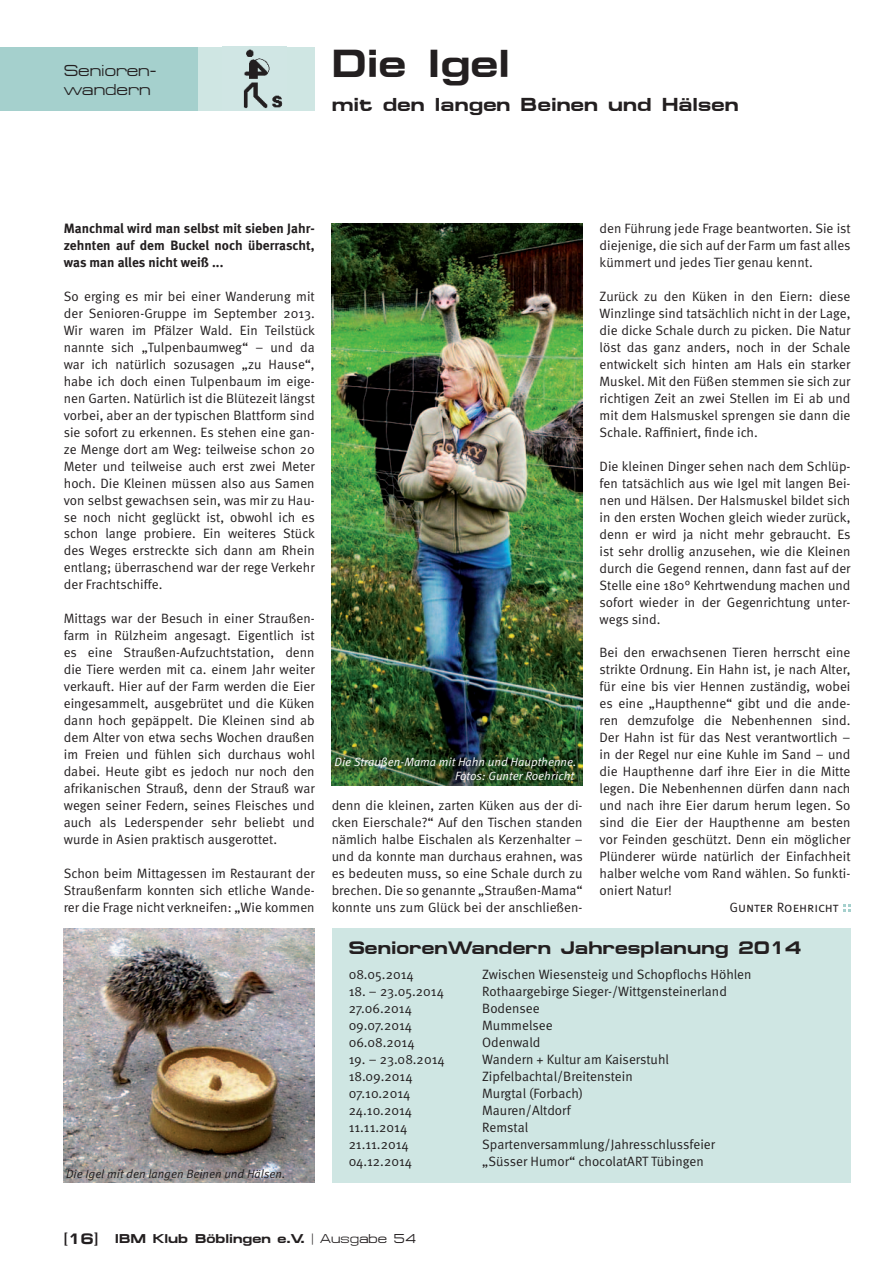
<style>
.page{position:relative;width:893px;height:1263px;background:#fff}
.page>*{position:absolute;margin:0;border:0;box-sizing:border-box;transform-origin:0 0}
.t1{font:39px "Mic Bol";letter-spacing:.01em;color:#231f20}
.t2{font:18.75px "Mic Bol";letter-spacing:.01em;color:#231f20}
.t3{font:18px "Mic Bol";letter-spacing:.01em;color:#231f20}
.t4{font:15.75px/18.9px "Mic Reg";color:#231f20}
.t5{font:13.5px/17px "Meta Normal";letter-spacing:.005em;color:#231f20;text-align:justify}
.t6{font:700 13.5px/17px "Meta";letter-spacing:.005em;color:#231f20;text-align:justify}
.t7{font:13.5px "Meta Normal Caps";letter-spacing:.005em;color:#231f20}
.t8{font:12.75px "Mic Bol";letter-spacing:.005em;color:#231f20}
.t9{font:italic 12px/14.4px "Meta Normal";letter-spacing:.005em;color:#fff;text-align:right}
.t10{font:italic 12px "Meta Normal";letter-spacing:.005em;color:#231f20}
.s1{font-size:15px}
.s2{font-family:"Mic Reg"}
</style>
<div class="page">
<div style="left:0;top:47px;width:198px;height:64px;background:#a5d0cd"></div>
<div style="left:332px;top:928px;width:518px;height:254px;background:#cfe6e3"></div>
<div style="left:198px;top:47px;width:117px;height:64px;background:#cfe6e3"></div>
<img style="left:243px;top:49px;width:40px;height:60px">
<img style="left:64px;top:928px;width:251px;height:254px">
<img style="left:332px;top:224px;width:251px;height:561px">
<svg style="left:844px;top:904px;width:6px;height:7px"></svg>
<p class="t4" style="left:64px;top:61px;width:94px">Senioren&shy;wandern</p>
<h1 class="t1" style="left:332px;top:41px;width:180px">Die Igel</h1>
<h2 class="t2" style="left:332px;top:94px;width:408px">mit den langen Beinen und Hälsen</h2>
<p class="t6" style="left:64px;top:220px;width:252px">Manchmal wird man selbst mit sieben Jahr&shy;zehnten auf dem Buckel noch überrascht, was man alles nicht weiß ...</p>
<p class="t5" style="left:64px;top:288px;width:253px">So erging es mir bei einer Wanderung mit der Senioren-Gruppe im September 2013.<br>Wir waren im Pfälzer Wald. Ein Teilstück nannte sich „Tulpenbaumweg“ – und da war ich natürlich sozusagen „zu Hause“, habe ich doch einen Tulpenbaum im eige&shy;nen Garten. Natürlich ist die Blütezeit längst vorbei, aber an der typischen Blattform sind sie sofort zu erkennen. Es stehen eine gan&shy;ze Menge dort am Weg: teilweise schon 20<br>Meter und teilweise auch erst zwei Meter hoch. Die Kleinen müssen also aus Samen von selbst gewachsen sein, was mir zu Hau&shy;se noch nicht geglückt ist, obwohl ich es schon lange probiere. Ein weiteres Stück des Weges erstreckte sich dann am Rhein entlang; überraschend war der rege Verkehr der Frachtschiffe.</p>
<p class="t5" style="left:64px;top:610px;width:253px">Mittags war der Besuch in einer Straußen&shy;farm in Rülzheim angesagt. Eigentlich ist es eine Straußen-Aufzuchtstation, denn die Tiere werden mit ca. einem Jahr weiter verkauft. Hier auf der Farm werden die Eier eingesammelt, ausgebrütet und die Küken dann hoch gepäppelt. Die Kleinen sind ab dem Alter von etwa sechs Wochen draußen im Freien und fühlen sich durchaus wohl dabei. Heute gibt es jedoch nur noch den afrikanischen Strauß, denn der Strauß war wegen seiner Federn, seines Fleisches und auch als Lederspender sehr beliebt und wurde in Asien praktisch ausgerottet.</p>
<p class="t5" style="left:64px;top:864px;width:252px">Schon beim Mittagessen im Restaurant der Straußenfarm konnten sich etliche Wande&shy;rer die Frage nicht verkneifen: „Wie kommen</p>
<p class="t10" style="left:66px;top:1167px;width:221px">Die Igel mit den langen Beinen und Hälsen.</p>
<p class="t5" style="left:600px;top:220px;width:252px">den Führung jede Frage beantworten. Sie ist diejenige, die sich auf der Farm um fast alles kümmert und jedes Tier genau kennt.</p>
<p class="t5" style="left:600px;top:288px;width:252px">Zurück zu den Küken in den Eiern: diese Winzlinge sind tatsächlich nicht in der Lage, die dicke Schale durch zu picken. Die Natur löst das ganz anders, noch in der Schale entwickelt sich hinten am Hals ein starker Muskel. Mit den Füßen stemmen sie sich zur richtigen Zeit an zwei Stellen im Ei ab und mit dem Halsmuskel sprengen sie dann die Schale. Raffiniert, finde ich.</p>
<p class="t5" style="left:600px;top:458px;width:253px">Die kleinen Dinger sehen nach dem Schlüp&shy;fen tatsächlich aus wie Igel mit langen Bei&shy;nen und Hälsen. Der Halsmuskel bildet sich in den ersten Wochen gleich wieder zurück, denn er wird ja nicht mehr gebraucht. Es ist sehr drollig anzusehen, wie die Kleinen durch die Gegend rennen, dann fast auf der Stelle eine 180° Kehrtwendung machen und sofort wieder in der Gegenrichtung unter&shy;wegs sind.</p>
<p class="t5" style="left:600px;top:644px;width:252px">Bei den erwachsenen Tieren herrscht eine strikte Ordnung. Ein Hahn ist, je nach Alter, für eine bis vier Hennen zuständig, wobei es eine „Haupthenne“ gibt und die ande&shy;ren demzufolge die Nebenhennen sind.<br>Der Hahn ist für das Nest verantwortlich – in der Regel nur eine Kuhle im Sand – und die Haupthenne darf ihre Eier in die Mitte legen. Die Nebenhennen dürfen dann nach und nach ihre Eier darum herum legen. So sind die Eier der Haupthenne am besten vor Feinden geschützt. Denn ein möglicher Plünderer würde natürlich der Einfachheit halber welche vom Rand wählen. So funkti&shy;oniert Natur!</p>
<p class="t7" style="left:729px;top:899px;width:111px">Gunter Roehricht</p>
<h3 class="t3" style="left:349px;top:937px;width:454px">SeniorenWandern Jahresplanung 2014</h3>
<p class="t5" style="left:349px;top:966px;width:67px">08.05.2014</p>
<p class="t5" style="left:482px;top:966px;width:271px">Zwischen Wiesensteig und Schopflochs Höhlen</p>
<p class="t5" style="left:349px;top:983px;width:97px">18. – 23.05.2014</p>
<p class="t5" style="left:482px;top:983px;width:246px">Rothaargebirge Sieger-/Wittgensteinerland</p>
<p class="t5" style="left:349px;top:1000px;width:65px">27.06.2014</p>
<p class="t5" style="left:482px;top:1000px;width:59px">Bodensee</p>
<p class="t5" style="left:349px;top:1017px;width:65px">09.07.2014</p>
<p class="t5" style="left:482px;top:1017px;width:72px">Mummelsee</p>
<p class="t5" style="left:349px;top:1034px;width:67px">06.08.2014</p>
<p class="t5" style="left:482px;top:1034px;width:60px">Odenwald</p>
<p class="t5" style="left:349px;top:1050px;width:98px">19. – 23.08.2014</p>
<p class="t5" style="left:482px;top:1050px;width:188px">Wandern + Kultur am Kaiserstuhl</p>
<p class="t5" style="left:349px;top:1067px;width:65px">18.09.2014</p>
<p class="t5" style="left:482px;top:1067px;width:152px">Zipfelbachtal/Breitenstein</p>
<p class="t5" style="left:349px;top:1084px;width:63px">07.10.2014</p>
<p class="t5" style="left:482px;top:1084px;width:102px">Murgtal (Forbach)</p>
<p class="t5" style="left:349px;top:1101px;width:65px">24.10.2014</p>
<p class="t5" style="left:482px;top:1101px;width:90px">Mauren/Altdorf</p>
<p class="t5" style="left:349px;top:1118px;width:60px">11.11.2014</p>
<p class="t5" style="left:482px;top:1118px;width:48px">Remstal</p>
<p class="t5" style="left:349px;top:1135px;width:62px">21.11.2014</p>
<p class="t5" style="left:482px;top:1135px;width:234px">Spartenversammlung/Jahresschlussfeier</p>
<p class="t5" style="left:349px;top:1152px;width:65px">04.12.2014</p>
<p class="t5" style="left:482px;top:1152px;width:223px">„Süsser Humor“ chocolatART Tübingen</p>
<p class="t9" style="left:335px;top:754px;width:243px">Die Straußen-Mama mit Hahn und Haupthenne.<br>Fotos: Gunter Roehricht</p>
<p class="t5" style="left:332px;top:796px;width:253px">denn die kleinen, zarten Küken aus der di&shy;cken Eierschale?“ Auf den Tischen standen nämlich halbe Eischalen als Kerzenhalter – und da konnte man durchaus erahnen, was es bedeuten muss, so eine Schale durch zu brechen. Die so genannte „Straußen-Mama“ konnte uns zum Glück bei der anschließen-</p>
<p class="t8" style="left:64px;top:1231px;width:354px"><span class="s1">[16]</span> IBM Klub Böblingen e.V. <span class="s2">| Ausgabe 54</span></p>
</div>
